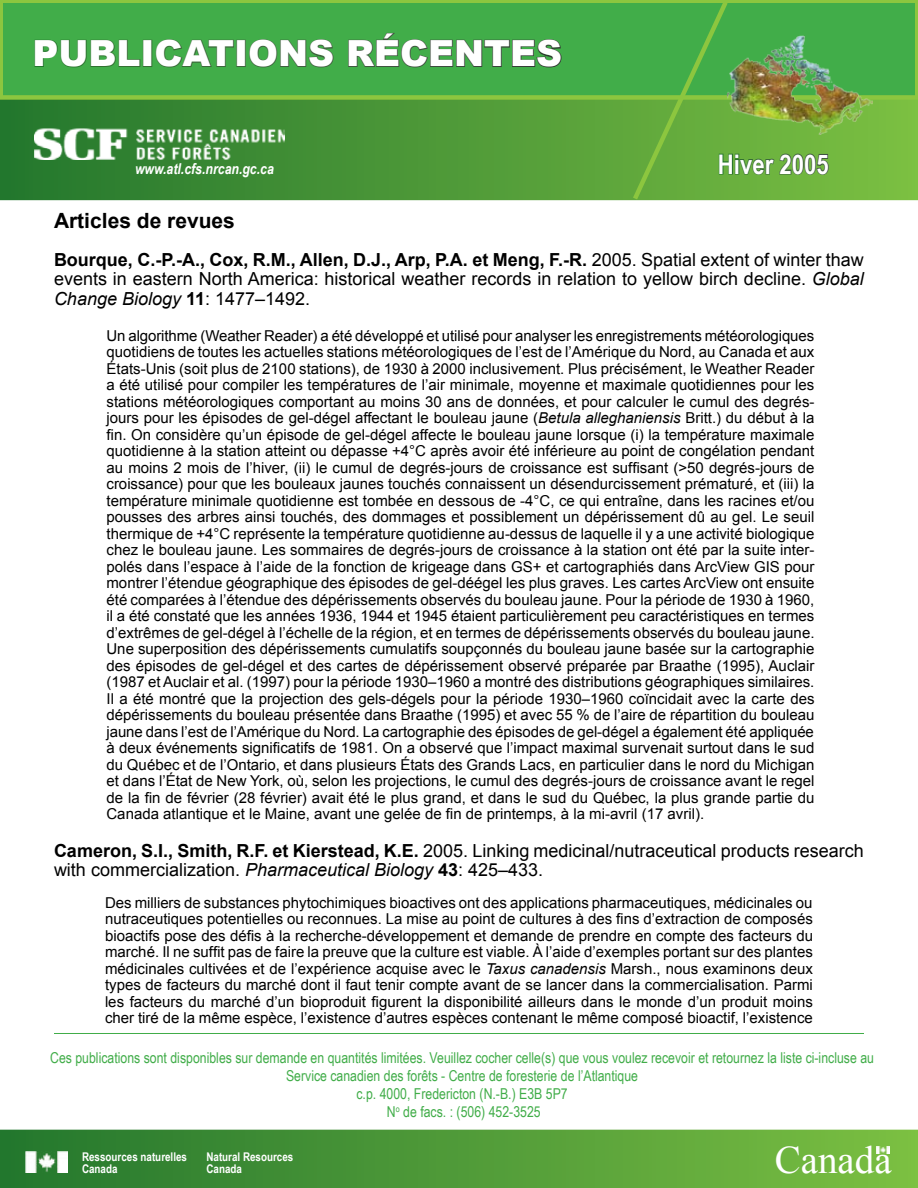
<style>
.page{position:relative;width:918px;height:1188px;background:#fff}
.page>*{position:absolute;margin:0;border:0;box-sizing:border-box;transform-origin:0 0}
.t1{font:39px "Times New Roman";color:#fff}
.t2{font:900 36px "Arial";color:#fff}
.t3{font:700 27px "Arial Narrow";color:#fff}
.t4{font:700 21px "Arial";color:#000}
.t5{font:18px/19.5px "Arial";color:#000;text-align:justify}
.t6{font:15px/16.5px "Arial";color:#000;text-align:justify}
.t7{font:15px/18px "Arial Narrow";color:#41ad49;text-align:center}
.t8{font:italic 700 15px "Arial Narrow";color:#fff}
.t9{font:700 12px "Arial Narrow";color:#fff}
.s1{font-weight:700}
.s2{font-style:italic}
</style>
<div class="page">
<svg style="left:0;top:1130px;width:918px;height:58px;background:#509b38"></svg>
<svg style="left:0;top:100px;width:918px;height:100px;background:#4a9636"></svg>
<svg style="left:0;top:0;width:918px;height:100px;background:#49af47"></svg>
<img style="left:830px;top:36px;width:43px;height:99px">
<img style="left:34px;top:123px;width:251px;height:37px">
<svg style="left:34px;top:39px;width:107px;height:29px;background:#3c9f43"></svg>
<svg style="left:155px;top:39px;width:80px;height:29px;background:#3f9d45"></svg>
<svg style="left:248px;top:39px;width:86px;height:29px;background:#409946"></svg>
<svg style="left:347px;top:32px;width:215px;height:36px;background:#3f9745"></svg>
<svg style="left:629px;top:0;width:201px;height:201px;background:#5fa944"></svg>
<hr style="left:54px;top:1033px;width:810px;height:1px;background:#41ad49">
<img style="left:25px;top:1151px;width:43px;height:22px">
<svg style="left:876px;top:1147px;width:13px;height:6px"></svg>
<h2 class="t2" style="left:33px;top:27px;width:531px">PUBLICATIONS RÉCENTES</h2>
<p class="t8" style="left:135px;top:157px;width:140px">www.atl.cfs.nrcan.gc.ca</p>
<h3 class="t3" style="left:718px;top:144px;width:112px">Hiver 2005</h3>
<h3 class="t4" style="left:54px;top:207px;width:182px">Articles de revues</h3>
<p class="t5" style="left:54px;top:250px;width:811px"><span class="s1">Bourque, C.-P.-A., Cox, R.M., Allen, D.J., Arp, P.A. et Meng, F.-R.</span> 2005. Spatial extent of winter thaw events in eastern North America: historical weather records in relation to yellow birch decline. <span class="s2">Global Change Biology</span> <span class="s1">11</span>: 1477–1492.</p>
<p class="t6" style="left:106px;top:327px;width:710px">Un algorithme (Weather Reader) a été développé et utilisé pour analyser les enregistrements météorologiques quotidiens de toutes les actuelles stations météorologiques de l’est de l’Amérique du Nord, au Canada et aux États-Unis (soit plus de 2100 stations), de 1930 à 2000 inclusivement. Plus précisément, le Weather Reader a été utilisé pour compiler les températures de l’air minimale, moyenne et maximale quotidiennes pour les stations météorologiques comportant au moins 30 ans de données, et pour calculer le cumul des degrés&shy;jours pour les épisodes de gel-dégel affectant le bouleau jaune (<span class="s2">Betula alleghaniensis</span> Britt.) du début à la fin. On considère qu’un épisode de gel-dégel affecte le bouleau jaune lorsque (i) la température maximale quotidienne à la station atteint ou dépasse +4°C après avoir été inférieure au point de congélation pendant au moins 2 mois de l’hiver, (ii) le cumul de degrés-jours de croissance est suffisant (&gt;50 degrés-jours de croissance) pour que les bouleaux jaunes touchés connaissent un désendurcissement prématuré, et (iii) la température minimale quotidienne est tombée en dessous de -4°C, ce qui entraîne, dans les racines et/ou pousses des arbres ainsi touchés, des dommages et possiblement un dépérissement dû au gel. Le seuil thermique de +4°C représente la température quotidienne au-dessus de laquelle il y a une activité biologique chez le bouleau jaune. Les sommaires de degrés-jours de croissance à la station ont été par la suite inter&shy;polés dans l’espace à l’aide de la fonction de krigeage dans GS+ et cartographiés dans ArcView GIS pour montrer l’étendue géographique des épisodes de gel-déégel les plus graves. Les cartes ArcView ont ensuite été comparées à l’étendue des dépérissements observés du bouleau jaune. Pour la période de 1930 à 1960, il a été constaté que les années 1936, 1944 et 1945 étaient particulièrement peu caractéristiques en termes d’extrêmes de gel-dégel à l’échelle de la région, et en termes de dépérissements observés du bouleau jaune.<br>Une superposition des dépérissements cumulatifs soupçonnés du bouleau jaune basée sur la cartographie des épisodes de gel-dégel et des cartes de dépérissement observé préparée par Braathe (1995), Auclair (1987 et Auclair et al. (1997) pour la période 1930–1960 a montré des distributions géographiques similaires.<br>Il a été montré que la projection des gels-dégels pour la période 1930–1960 coïncidait avec la carte des dépérissements du bouleau présentée dans Braathe (1995) et avec 55 % de l’aire de répartition du bouleau jaune dans l’est de l’Amérique du Nord. La cartographie des épisodes de gel-dégel a également été appliquée à deux événements significatifs de 1981. On a observé que l’impact maximal survenait surtout dans le sud du Québec et de l’Ontario, et dans plusieurs États des Grands Lacs, en particulier dans le nord du Michigan et dans l’État de New York, où, selon les projections, le cumul des degrés-jours de croissance avant le regel de la fin de février (28 février) avait été le plus grand, et dans le sud du Québec, la plus grande partie du Canada atlantique et le Maine, avant une gelée de fin de printemps, à la mi-avril (17 avril).</p>
<p class="t5" style="left:54px;top:841px;width:811px"><span class="s1">Cameron, S.I., Smith, R.F. et Kierstead, K.E.</span> 2005. Linking medicinal/nutraceutical products research with commercialization. <span class="s2">Pharmaceutical Biology</span> <span class="s1">43</span>: 425–433.</p>
<p class="t6" style="left:105px;top:894px;width:710px">Des milliers de substances phytochimiques bioactives ont des applications pharmaceutiques, médicinales ou nutraceutiques potentielles ou reconnues. La mise au point de cultures à des fins d’extraction de composés bioactifs pose des défis à la recherche-développement et demande de prendre en compte des facteurs du marché. Il ne suffit pas de faire la preuve que la culture est viable. À l’aide d’exemples portant sur des plantes médicinales cultivées et de l’expérience acquise avec le <span class="s2">Taxus canadensis</span> Marsh., nous examinons deux types de facteurs du marché dont il faut tenir compte avant de se lancer dans la commercialisation. Parmi les facteurs du marché d’un bioproduit figurent la disponibilité ailleurs dans le monde d’un produit moins cher tiré de la même espèce, l’existence d’autres espèces contenant le même composé bioactif, l’existence</p>
<p class="t7" style="left:50px;top:1048px;width:825px">Ces publications sont disponibles sur demande en quantités limitées. Veuillez cocher celle(s) que vous voulez recevoir et retournez la liste ci-incluse au Service canadien des forêts - Centre de foresterie de l’Atlantique<br>c.p. 4000, Fredericton (N.-B.) E3B 5P7<br>N<sup>o</sup> de facs. : (506) 452-3525</p>
<p class="t9" style="left:82px;top:1148px;width:107px">Ressources naturelles</p>
<p class="t9" style="left:206px;top:1148px;width:88px">Natural Resources</p>
<p class="t9" style="left:82px;top:1160px;width:37px">Canada</p>
<p class="t9" style="left:206px;top:1160px;width:37px">Canada</p>
<h1 class="t1" style="left:775px;top:1133px;width:118px">Canada</h1>
</div>
